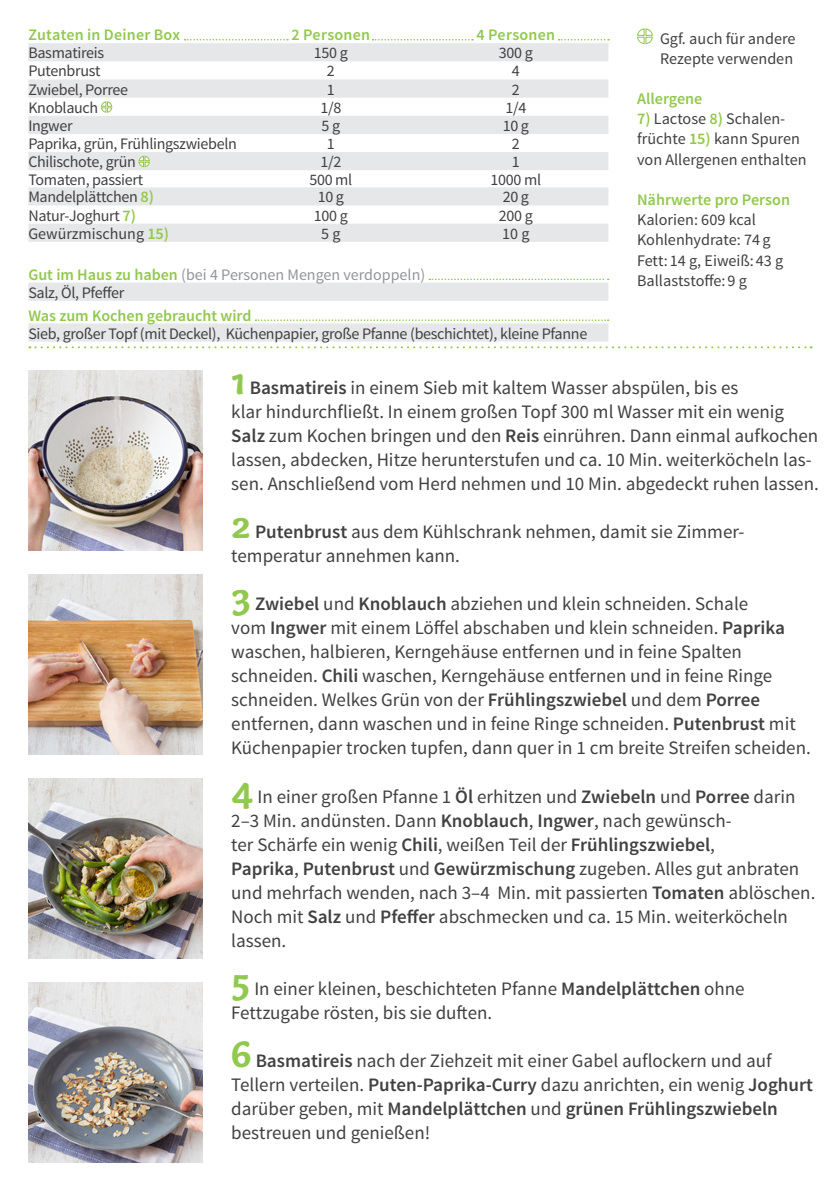
<style>
.page{position:relative;width:840px;height:1191px;background:#fff}
.page>*{position:absolute;margin:0;border:0;box-sizing:border-box;transform-origin:0 0}
.FRONT___BACK_Running{font:19px/24px "Source Sans Pro";color:#414042}
.BACK_Text_next_to_ta{font:16.2px/20.2px "Source Sans Pro";color:#414042}
.BACK_Text_next_to_ta-2{font:600 16.2px "Source Sans Pro";color:#91c84e}
.BACK_Table_Content_L{font:16px "Source Sans Pro";letter-spacing:-.02em;color:#414042}
.BACK_Table_Content_C{font:16px "Source Sans Pro";color:#939598}
.BACK_Table_Header_CE{font:600 16px "Source Sans Pro";letter-spacing:.015em;color:#91c84e}
.BACK_Table_Content_L-2{font:600 16px "Source Sans Pro";color:#91c84e}
.BACK_Table_Content_L-3{font:16px "Source Sans Pro";color:#414042}
.BACK_Table_Content_C-2{font:16px "Source Sans Pro";color:#414042}
.s1{font-weight:600;font-size:16.2px;color:#91c84e}
.s2{font-weight:600;color:#91c84e}
.s3{font-family:"Capucine Basic";font-weight:700;font-size:40px;color:#91c84e}
.s4{font-weight:600}
</style>
<div class="page">
<img style="left:28px;top:982px;width:175px;height:180px">
<img style="left:28px;top:778px;width:175px;height:180px">
<img style="left:28px;top:370px;width:175px;height:180px">
<img style="left:28px;top:574px;width:175px;height:180px">
<div style="left:556px;top:38px;width:61px;height:12px;background:#000;opacity:.2"></div>
<svg style="left:558px;top:39px;width:50px;height:1px"></svg>
<div style="left:182px;top:38px;width:114px;height:12px;background:#000;opacity:.2"></div>
<svg style="left:184px;top:39px;width:104px;height:1px"></svg>
<div style="left:370px;top:38px;width:111px;height:12px;background:#000;opacity:.2"></div>
<svg style="left:372px;top:39px;width:101px;height:1px"></svg>
<svg style="left:29px;top:346px;width:782px;height:2px"></svg>
<svg style="left:637px;top:28px;width:16px;height:17px"></svg>
<svg style="left:28px;top:43px;width:580px;height:162px;fill:#e6e7e8"></svg>
<svg style="left:28px;top:224px;width:580px;height:117px"></svg>
<svg style="left:100px;top:101px;width:13px;height:12px"></svg>
<svg style="left:138px;top:155px;width:12px;height:13px"></svg>
<svg style="left:429px;top:279px;width:179px;height:1px"></svg>
<svg style="left:255px;top:319px;width:353px;height:2px"></svg>
<p class="BACK_Table_Header_CE" style="left:28px;top:25px;width:153px">Zutaten in Deiner Box</p>
<p class="BACK_Table_Header_CE" style="left:291px;top:25px;width:80px">2 Personen</p>
<p class="BACK_Table_Header_CE" style="left:476px;top:25px;width:80px">4 Personen</p>
<p class="BACK_Table_Content_L" style="left:28px;top:43px;width:77px">Basmatireis</p>
<p class="BACK_Table_Content_L" style="left:314px;top:43px;width:35px">150 g</p>
<p class="BACK_Table_Content_L" style="left:498px;top:43px;width:35px">300 g</p>
<p class="BACK_Table_Content_L" style="left:28px;top:61px;width:74px">Putenbrust</p>
<p class="BACK_Table_Content_L" style="left:327px;top:61px;width:9px">2</p>
<p class="BACK_Table_Content_L" style="left:511px;top:61px;width:9px">4</p>
<p class="BACK_Table_Content_L" style="left:28px;top:79px;width:101px">Zwiebel, Porree</p>
<p class="BACK_Table_Content_L" style="left:327px;top:79px;width:9px">1</p>
<p class="BACK_Table_Content_L" style="left:511px;top:79px;width:9px">2</p>
<p class="BACK_Table_Content_L" style="left:28px;top:97px;width:71px">Knoblauch</p>
<p class="BACK_Table_Content_L" style="left:320px;top:97px;width:22px">1/8</p>
<p class="BACK_Table_Content_L" style="left:505px;top:97px;width:22px">1/4</p>
<p class="BACK_Table_Content_L" style="left:28px;top:116px;width:46px">Ingwer</p>
<p class="BACK_Table_Content_L" style="left:321px;top:116px;width:20px">5 g</p>
<p class="BACK_Table_Content_L" style="left:502px;top:116px;width:28px">10 g</p>
<p class="BACK_Table_Content_L" style="left:28px;top:134px;width:210px">Paprika, grün, Frühlingszwiebeln</p>
<p class="BACK_Table_Content_L" style="left:327px;top:134px;width:9px">1</p>
<p class="BACK_Table_Content_L" style="left:511px;top:134px;width:9px">2</p>
<p class="BACK_Table_Content_L" style="left:28px;top:152px;width:109px">Chilischote, grün</p>
<p class="BACK_Table_Content_L" style="left:320px;top:152px;width:22px">1/2</p>
<p class="BACK_Table_Content_L" style="left:511px;top:152px;width:9px">1</p>
<p class="BACK_Table_Content_L" style="left:28px;top:169px;width:116px">Tomaten, passiert</p>
<p class="BACK_Table_Content_L" style="left:309px;top:169px;width:44px">500 ml</p>
<p class="BACK_Table_Content_L" style="left:490px;top:169px;width:52px">1000 ml</p>
<p class="BACK_Table_Content_L" style="left:28px;top:187px;width:127px">Mandelplättchen <span class="s1">8)</span></p>
<p class="BACK_Table_Content_L" style="left:317px;top:187px;width:28px">10 g</p>
<p class="BACK_Table_Content_L" style="left:502px;top:187px;width:28px">20 g</p>
<p class="BACK_Table_Content_L" style="left:28px;top:205px;width:109px">Natur-Joghurt <span class="s1">7)</span></p>
<p class="BACK_Table_Content_L" style="left:314px;top:205px;width:35px">100 g</p>
<p class="BACK_Table_Content_L" style="left:498px;top:205px;width:35px">200 g</p>
<p class="BACK_Table_Content_L-3" style="left:28px;top:223px;width:142px">Gewürzmischung <span class="s1">15)</span></p>
<p class="BACK_Table_Content_C-2" style="left:321px;top:223px;width:21px">5 g</p>
<p class="BACK_Table_Content_C-2" style="left:502px;top:223px;width:29px">10 g</p>
<p class="BACK_Table_Content_C" style="left:28px;top:264px;width:398px"><span class="s2">Gut im Haus zu haben</span> (bei 4 Personen Mengen verdoppeln)</p>
<p class="BACK_Table_Content_L" style="left:28px;top:282px;width:97px">Salz, Öl, Pfeffer</p>
<p class="BACK_Table_Content_L-2" style="left:28px;top:305px;width:224px">Was zum Kochen gebraucht wird</p>
<p class="BACK_Table_Content_L" style="left:28px;top:323px;width:560px">Sieb, großer Topf (mit Deckel), Küchenpapier, große Pfanne (beschichtet), kleine Pfanne</p>
<p class="BACK_Text_next_to_ta" style="left:659px;top:29px;width:137px">Ggf. auch für andere<br>Rezepte verwenden</p>
<p class="BACK_Text_next_to_ta-2" style="left:636px;top:88px;width:67px">Allergene</p>
<p class="BACK_Text_next_to_ta" style="left:636px;top:109px;width:171px"><span class="s2">7)</span> Lactose <span class="s2">8)</span> Schalen&shy;früchte <span class="s2">15)</span> kann Spuren von Allergenen enthalten</p>
<p class="BACK_Text_next_to_ta-2" style="left:636px;top:189px;width:154px">Nährwerte pro Person</p>
<p class="BACK_Text_next_to_ta" style="left:636px;top:210px;width:120px">Kalorien: 609 kcal</p>
<p class="BACK_Text_next_to_ta" style="left:636px;top:230px;width:148px">Kohlenhydrate: 74g<br>Fett: 14 g, Eiweiß: 43 g</p>
<p class="BACK_Text_next_to_ta" style="left:636px;top:271px;width:111px">Ballaststoffe: 9 g</p>
<p class="FRONT___BACK_Running" style="left:231px;top:376px;width:588px"><span class="s3">1</span> <span class="s4">Basmatireis</span> in einem Sieb mit kaltem Wasser abspülen, bis es<br>klar hindurchfließt. In einem großen Topf 300 ml Wasser mit ein wenig <span class="s4">Salz</span> zum Kochen bringen und den <span class="s4">Reis</span> einrühren. Dann einmal aufkochen lassen, abdecken, Hitze herunterstufen und ca. 10 Min. weiterköcheln las&shy;sen. Anschließend vom Herd nehmen und 10 Min. abgedeckt ruhen lassen.</p>
<p class="FRONT___BACK_Running" style="left:231px;top:520px;width:514px"><span class="s3">2</span> <span class="s4">Putenbrust</span> aus dem Kühlschrank nehmen, damit sie Zimmer&shy;temperatur annehmen kann.</p>
<p class="FRONT___BACK_Running" style="left:231px;top:592px;width:580px"><span class="s3">3</span> <span class="s4">Zwiebel</span> und <span class="s4">Knoblauch</span> abziehen und klein schneiden. Schale<br>vom <span class="s4">Ingwer</span> mit einem Löffel abschaben und klein schneiden. <span class="s4">Paprika </span>waschen, halbieren, Kerngehäuse entfernen und in feine Spalten schneiden. <span class="s4">Chili</span> waschen, Kerngehäuse entfernen und in feine Ringe schneiden. Welkes Grün von der <span class="s4">Frühlingszwiebel</span> und dem <span class="s4">Porree </span>entfernen, dann waschen und in feine Ringe schneiden. <span class="s4">Putenbrust</span> mit Küchenpapier trocken tupfen, dann quer in 1 cm breite Streifen scheiden.</p>
<p class="FRONT___BACK_Running" style="left:231px;top:784px;width:585px"><span class="s3">4</span> In einer großen Pfanne 1 <span class="s4">Öl</span> erhitzen und <span class="s4">Zwiebeln</span> und <span class="s4">Porree</span> darin 2–3 Min. andünsten. Dann <span class="s4">Knoblauch</span>, <span class="s4">Ingwer</span>, nach gewünsch-<br>ter Schärfe ein wenig <span class="s4">Chili</span>, weißen Teil der <span class="s4">Frühlingszwiebel</span>,<br><span class="s4">Paprika</span>, <span class="s4">Putenbrust</span> und <span class="s4">Gewürzmischung</span> zugeben. Alles gut anbraten und mehrfach wenden, nach 3–4 Min. mit passierten <span class="s4">Tomaten</span> ablöschen.<br>Noch mit <span class="s4">Salz</span> und <span class="s4">Pfeffer</span> abschmecken und ca. 15 Min. weiterköcheln lassen.</p>
<p class="FRONT___BACK_Running" style="left:231px;top:976px;width:514px"><span class="s3">5</span> In einer kleinen, beschichteten Pfanne <span class="s4">Mandelplättchen</span> ohne<br>Fettzugabe rösten, bis sie duften.</p>
<p class="FRONT___BACK_Running" style="left:231px;top:1048px;width:583px"><span class="s3">6</span> <span class="s4">Basmatireis</span> nach der Ziehzeit mit einer Gabel auflockern und auf Tellern verteilen. <span class="s4">Puten-Paprika-Curry</span> dazu anrichten, ein wenig <span class="s4">Joghurt </span>darüber geben, mit <span class="s4">Mandelplättchen</span> und <span class="s4">grünen Frühlingszwiebeln </span>bestreuen und genießen!</p>
</div>
